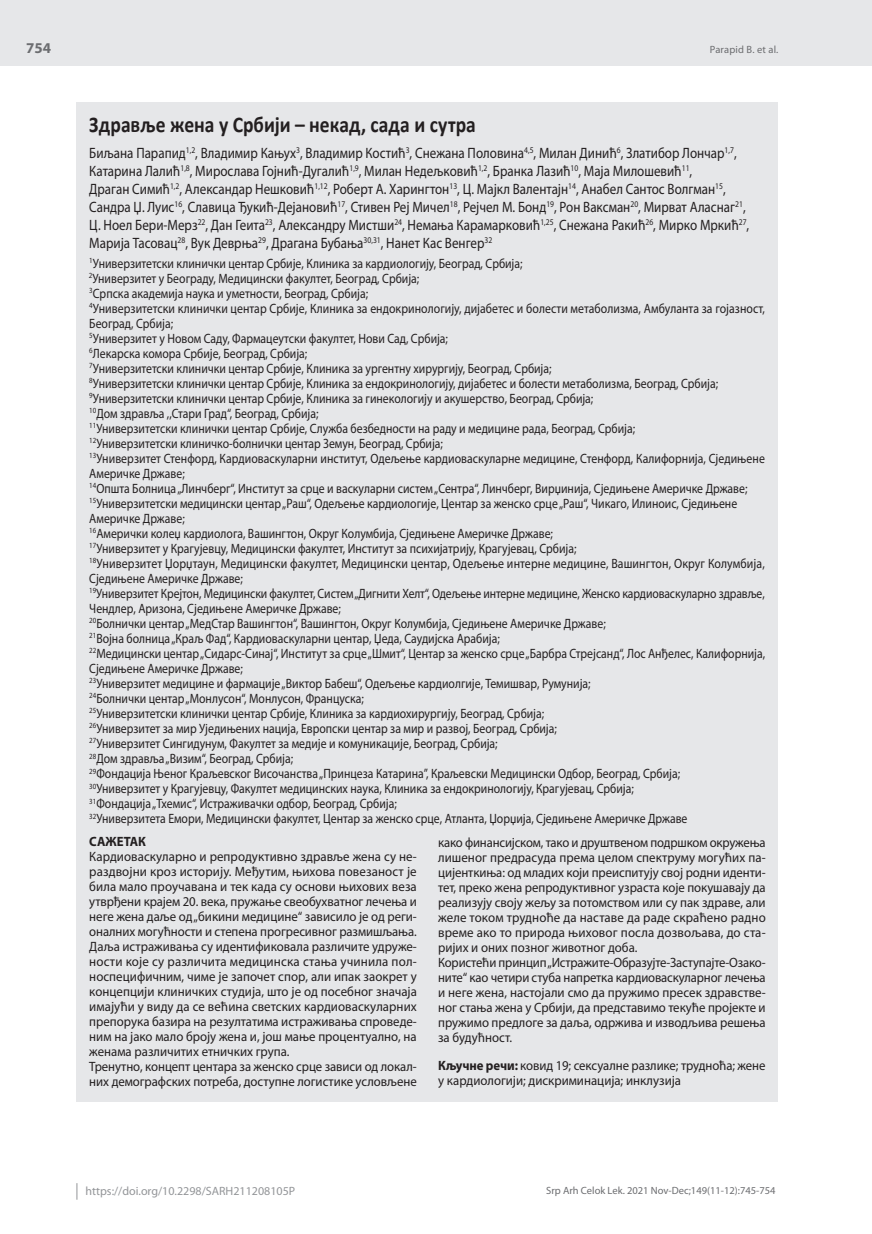
<style>
.page{position:relative;width:872px;height:1234px;background:#fff}
.page>*{position:absolute;margin:0;border:0;box-sizing:border-box;transform-origin:0 0}
.t1{font:700 22.5px "Calibri";color:#231f20;scale:.87 1}
.t2{font:15px/18px "Myriad Pro";color:#231f20;scale:.87 1}
.t3{font:700 15px "Myriad Pro";color:#6c6d70}
.t4{font:13.5px/15px "Myriad Pro";color:#231f20;scale:.87 1}
.t5{font:13.5px/15px "Myriad Pro";color:#231f20;scale:.95 1}
.t6{font:13.5px/15px "Myriad Pro";color:#231f20;scale:.94 1}
.t7{font:700 13.5px "Myriad Pro";color:#231f20;scale:.95 1}
.t8{font:12px "Myriad Pro";color:#939598}
.t9{font:10.5px "Myriad Pro";color:#6c6d70}
.s1{font-weight:700}
</style>
<div class="page">
<div style="left:0;top:0;width:872px;height:66px;background:#e6e7e9"></div>
<svg style="left:77px;top:1183px;width:1px;height:16px"></svg>
<div style="left:77px;top:102px;width:701px;height:998px;background:#e6e7e9"></div>
<p class="t3" style="left:26px;top:38px;width:26px">754</p>
<p class="t9" style="left:710px;top:43px;width:70px">Parapid B. et al.</p>
<h1 class="t1" style="left:89px;top:108px;width:446px">Здравље жена у Србији – некад, сада и сутра</h1>
<p class="t2" style="left:89px;top:144px;width:760px">Биљана Парапид<sup>1,2</sup>, Владимир Кањух<sup>3</sup>, Владимир Костић<sup>3</sup>, Снежана Половина<sup>4,5</sup>, Милан Динић<sup>6</sup>, Златибор Лончар<sup>1,7</sup>, Катарина Лалић<sup>1,8</sup>, Мирослава Гојнић-Дугалић<sup>1,9</sup>, Милан Недељковић<sup>1,2</sup>, Бранка Лазић<sup>10</sup>, Маја Милошевић<sup>11</sup>,<br>Драган Симић<sup>1,2</sup>, Александар Нешковић<sup>1,12</sup>, Роберт А. Харингтон<sup>13</sup>, Ц. Мајкл Валентајн<sup>14</sup>, Анабел Сантос Волгман<sup>15</sup>, Сандра Џ. Луис<sup>16</sup>, Славица Ђукић-Дејановић<sup>17</sup>, Стивен Реј Мичел<sup>18</sup>, Рејчел М. Бонд<sup>19</sup>, Рон Ваксман<sup>20</sup>, Мирват Аласнаг<sup>21</sup>, Ц. Ноел Бери-Мерз<sup>22</sup>, Дан Геита<sup>23</sup>, Александру Мистши<sup>24</sup>, Немања Карамарковић<sup>1,25</sup>, Снежана Ракић<sup>26</sup>, Мирко Мркић<sup>27</sup>, Марија Тасовац<sup>28</sup>, Вук Деврња<sup>29</sup>, Драгана Бубања<sup>30,31</sup>, Нанет Кас Венгер<sup>32</sup></p>
<p class="t4" style="left:89px;top:255px;width:778px"><sup>1</sup>Универзитетски клинички центар Србије, Клиника за кардиологију, Београд, Србија;<br><sup>2</sup>Универзитет у Београду, Медицински факултет, Београд, Србија;<br><sup>3</sup>Српска академија наука и уметности, Београд, Србија;<br><sup>4</sup>Универзитетски клинички центар Србије, Клиника за ендокринологију, дијабетес и болести метаболизма, Амбуланта за гојазност, Београд, Србија;<br><sup>5</sup>Универзитет у Новом Саду, Фармацеутски факултет, Нови Сад, Србија;<br><sup>6</sup>Лекарска комора Србије, Београд, Србија;<br><sup>7</sup>Универзитетски клинички центар Србије, Клиника за ургентну хирургију, Београд, Србија;<br><sup>8</sup>Универзитетски клинички центар Србије, Клиника за ендокринологију, дијабетес и болести метаболизма, Београд, Србија; <sup>9</sup>Универзитетски клинички центар Србије, Клиника за гинекологију и акушерство, Београд, Србија;<br><sup>10</sup>Дом здравља ,,Стари Град“, Београд, Србија;<br><sup>11</sup>Универзитетски клинички центар Србије, Служба безбедности на раду и медицине рада, Београд, Србија;<br><sup>12</sup>Универзитетски клиничко-болнички центар Земун, Београд, Србија;<br><sup>13</sup>Универзитет Стенфорд, Кардиоваскуларни институт, Одељење кардиоваскуларне медицине, Стенфорд, Калифорнија, Сједињене Америчке Државе;<br><sup>14</sup>Општа Болница „Линчберг“, Институт за срце и васкуларни систем „Сентра“, Линчберг, Вирџинија, Сједињене Америчке Државе; <sup>15</sup>Универзитетски медицински центар „Раш“, Одељење кардиологије, Центар за женско срце „Раш“, Чикаго, Илиноис, Сједињене Америчке Државе;<br><sup>16</sup>Амерички колеџ кардиолога, Вашингтон, Округ Колумбија, Сједињене Америчке Државе;<br><sup>17</sup>Универзитет у Крагујевцу, Медицински факултет, Институт за психијатрију, Крагујевац, Србија;<br><sup>18</sup>Универзитет Џорџтаун, Медицински факултет, Медицински центар, Одељење интерне медицине, Вашингтон, Округ Колумбија, Сједињене Америчке Државе;<br><sup>19</sup>Универзитет Крејтон, Медицински факултет, Систем „Дигнити Хелт“, Одељење интерне медицине, Женско кардиоваскуларно здравље, Чендлер, Аризона, Сједињене Америчке Државе;<br><sup>20</sup>Болнички центар „МедСтар Вашингтон“, Вашингтон, Округ Колумбија, Сједињене Америчке Државе;<br><sup>21</sup>Војна болница „Краљ Фад“, Кардиоваскуларни центар, Џеда, Саудијска Арабија;<br><sup>22</sup>Медицински центар „Сидарс-Синај“, Институт за срце „Шмит“, Центар за женско срце „Барбра Стрејсанд“, Лос Анђелес, Калифорнија, Сједињене Америчке Државе;<br><sup>23</sup>Универзитет медицине и фармације „Виктор Бабеш“, Одељење кардиолгије, Темишвар, Румунија;<br><sup>24</sup>Болнички центар „Монлусон“, Монлусон, Француска;<br><sup>25</sup>Универзитетски клинички центар Србије, Клиника за кардиохирургију, Београд, Србија;<br><sup>26</sup>Универзитет за мир Уједињених нација, Европски центар за мир и развој, Београд, Србија;<br><sup>27</sup>Универзитет Сингидунум, Факултет за медије и комуникације, Београд, Србија;<br><sup>28</sup>Дом здравља „Визим“, Београд, Србија;<br><sup>29</sup>Фондација Њеног Краљевског Височанства „Принцеза Катарина”, Краљевски Медицински Одбор, Београд, Србија;<br><sup>30</sup>Универзитет у Крагујевцу, Факултет медицинских наука, Клиника за ендокринологију, Крагујевац, Србија;<br><sup>31</sup>Фондација „Тхемис“, Истраживачки одбор, Београд, Србија;<br><sup>32</sup>Универзитета Емори, Медицински факултет, Центар за женско срце, Атланта, Џорџија, Сједињене Америчке Државе</p>
<p class="t7" style="left:89px;top:832px;width:61px">САЖЕТАК</p>
<p class="t5" style="left:89px;top:848px;width:346px">Кардиоваскуларно и репродуктивно здравље жена су не&shy;раздвојни кроз историју. Mеђутим, њихова повезаност је била мало проучавана и тек када су основи њихових веза утврђени крајем 20. века, пружање свеобухватног лечења и неге жена даље од „бикини медицине“ зависило је од реги&shy;оналних могућности и степена прогресивног размишљања.<br>Даља истраживања су идентификовала различите удруже&shy;ности које су различита медицинска стања учинила пол&shy;носпецифичним, чиме је започет спор, али ипак заокрет у концепцији клиничких студија, што је од посебног значаја имајући у виду да се већина светских кардиоваскуларних препорука базира на резултатима истраживања спроведе&shy;ним на јако мало броју жена и, још мање процентуално, на женама различитих етничких група.<br>Тренутно, концепт центара за женско срце зависи од локал&shy;них демографских потреба, доступне логистике условљене</p>
<p class="t6" style="left:438px;top:834px;width:350px">како финансијском, тако и друштвеном подршком окружења лишеног предрасуда према целом спектруму могућих па&shy;цијенткиња: од младих који преиспитују свој родни иденти&shy;тет, преко жена репродуктивног узраста које покушавају да реализују своју жељу за потомством или су пак здраве, али желе током трудноће да наставе да раде скраћено радно време ако то природа њиховог посла дозвољава, до ста&shy;ријих и оних позног животног доба.<br>Користећи принцип „Истражите-Образујте-Заступајте-Озако&shy;ните“ као четири стуба напретка кардиоваскуларног лечења и неге жена, настојали смо да пружимо пресек здравстве&shy;ног стања жена у Србији, да представимо текуће пројекте и пружимо предлоге за даља, одржива и изводљива решења за будућност.</p>
<p class="t6" style="left:438px;top:1057px;width:350px"><span class="s1">Кључне речи:</span> ковид 19; сексуалне разлике; трудноћа; жене у кардиологији; дискриминација; инклузија</p>
<p class="t8" style="left:86px;top:1183px;width:211px">https://doi.org/10.2298/SARH211208105P</p>
<p class="t9" style="left:546px;top:1184px;width:231px">Srp Arh Celok Lek. 2021 Nov-Dec;149(11-12):745-754</p>
</div>
